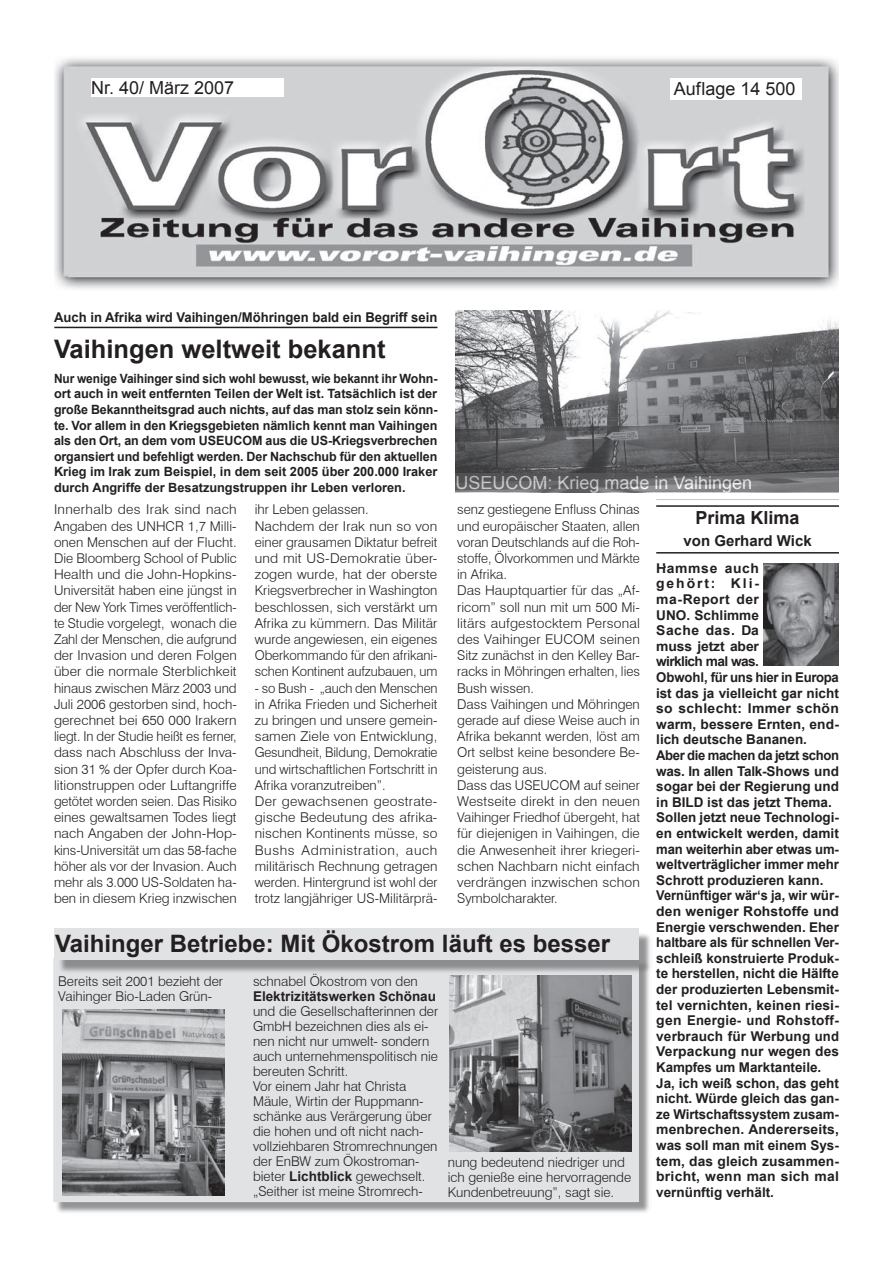
<style>
.page{position:relative;width:893px;height:1263px;background:#fff}
.page>*{position:absolute;margin:0;border:0;box-sizing:border-box;transform-origin:0 0}
.t1{font:700 25.5px "Arial";color:#231f20}
.t2{font:700 24px "Arial";color:#231f20}
.t3{font:18px "Arial";color:#fcfcfc}
.t4{font:18px "Arial";color:#231f20}
.t5{font:700 18px "Arial";color:#231f20}
.t6{font:700 15px "Arial";color:#231f20}
.t7{font:300 13.5px/16.2px "Swiss 721 BT";color:#231f20}
.t8{font:700 13.5px/15.6px "Arial";color:#231f20}
.t9{font:700 12.75px/15.6px "Arial";color:#231f20;text-align:justify;scale:.93 1}
.s1{font-family:"Arial";font-weight:700}
</style>
<div class="page">
<img style="left:54px;top:58px;width:785px;height:231px">
<div style="left:91px;top:78px;width:193px;height:19px;background:#fff"></div>
<hr style="left:54px;top:327px;width:383px;height:1px;background:#231f20">
<img style="left:455px;top:310px;width:384px;height:183px">
<div style="left:670px;top:78px;width:131px;height:21px;background:#fff"></div>
<div style="left:55px;top:960px;width:597px;height:255px;background:#6f7073;opacity:.75"></div>
<div style="left:53px;top:958px;width:586px;height:244px;background:#e1e2e4"></div>
<div style="left:57px;top:931px;width:596px;height:43px;background:#6f7073;opacity:.75"></div>
<div style="left:54px;top:928px;width:585px;height:32px;background:#e1e2e4"></div>
<hr style="left:656px;top:499px;width:183px;height:1px;background:#c5c6c8">
<hr style="left:662px;top:567px;width:177px;height:1px;background:#262324">
<hr style="left:656px;top:552px;width:183px;height:1px;background:#231f20">
<hr style="left:656px;top:505px;width:183px;height:2px;background:#231f20">
<img style="left:763px;top:563px;width:76px;height:102px">
<img style="left:62px;top:1010px;width:162px;height:186px">
<img style="left:449px;top:976px;width:183px;height:176px">
<svg style="left:455px;top:472px;width:384px;height:19px;background:#68686b"></svg>
<h3 class="t4" style="left:91px;top:76px;width:145px">Nr. 40/ März 2007</h3>
<p class="t8" style="left:54px;top:310px;width:385px">Auch in Afrika wird Vaihingen/Möhringen bald ein Begriff sein</p>
<h1 class="t1" style="left:54px;top:332px;width:333px">Vaihingen weltweit bekannt</h1>
<h3 class="t4" style="left:674px;top:77px;width:123px">Auf lage 14 500</h3>
<p class="t9" style="left:54px;top:371px;width:414px">Nur wenige Vaihinger sind sich wohl bewusst, wie bekannt ihr Wohn&shy;ort auch in weit entfernten Teilen der Welt ist. Tatsächlich ist der große Bekanntheitsgrad auch nichts, auf das man stolz sein könn&shy;te. Vor allem in den Kriegsgebieten nämlich kennt man Vaihingen als den Ort, an dem vom USEUCOM aus die US-Kriegsverbrechen organsiert und befehligt werden. Der Nachschub für den aktuellen Krieg im Irak zum Beispiel, in dem seit 2005 über 200.000 Iraker durch Angriffe der Besatzungstruppen ihr Leben verloren.</p>
<p class="t7" style="left:54px;top:501px;width:184px;text-align:justify">Innerhalb des Irak sind nach Angaben des UNHCR 1,7 Milli&shy;onen Menschen auf der Flucht.<br>Die Bloomberg School of Public Health und die John-Hopkins-Universität haben eine jüngst in der New York Times veröffentlich&shy;te Studie vorgelegt, wonach die Zahl der Menschen, die aufgrund der Invasion und deren Folgen über die normale Sterblichkeit hinaus zwischen März 2003 und Juli 2006 gestorben sind, hoch&shy;gerechnet bei 650 000 Irakern liegt. In der Studie heißt es ferner, dass nach Abschluss der Inva&shy;sion 31 % der Opfer durch Koa&shy;litionstruppen oder Luftangriffe getötet worden seien. Das Risiko eines gewaltsamen Todes liegt nach Angaben der John-Hop&shy;kins-Universität um das 58-fache höher als vor der Invasion. Auch mehr als 3.000 US-Soldaten ha&shy;ben in diesem Krieg inzwischen</p>
<p class="t7" style="left:255px;top:501px;width:184px">ihr Leben gelassen.<br>Nachdem der Irak nun so von einer grausamen Diktatur befreit und mit US-Demokratie über&shy;zogen wurde, hat der oberste<br>Kriegsverbrecher in Washington beschlossen, sich verstärkt um<br>Afrika zu kümmern. Das Militär wurde angewiesen, ein eigenes<br>Oberkommando für den afrikani&shy;schen Kontinent aufzubauen, um</p>
<h3 class="t3" style="left:455px;top:470px;width:298px">USEUCOM: Krieg made in Vaihingen</h3>
<p class="t7" style="left:457px;top:501px;width:184px">senz gestiegene Enfluss Chinas und europäischer Staaten, allen voran Deutschlands auf die Roh&shy;stoffe, Ölvorkommen und Märkte in Afrika.<br>Das Hauptquartier für das „Af&shy;ricom” soll nun mit um 500 Mi&shy;litärs aufgestocktem Personal des Vaihinger EUCOM seinen<br>Sitz zunächst in den Kelley Bar&shy;racks in Möhringen erhalten, lies<br>Bush wissen.<br>Dass Vaihingen und Möhringen gerade auf diese Weise auch in<br>Afrika bekannt werden, löst am<br>Ort selbst keine besondere Be&shy;geisterung aus.<br>Dass das USEUCOM auf seiner<br>Westseite direkt in den neuen<br>Vaihinger Friedhof übergeht, hat für diejenigen in Vaihingen, die die Anwesenheit ihrer kriegeri&shy;schen Nachbarn nicht einfach verdrängen inzwischen schon<br>Symbolcharakter.</p>
<h3 class="t5" style="left:696px;top:506px;width:106px">Prima Klima</h3>
<p class="t6" style="left:683px;top:531px;width:130px">von Gerhard Wick</p>
<p class="t8" style="left:656px;top:561px;width:184px">Hammse auch<br>gehört: Kli-<br>ma-Report der<br>UNO. Schlimme<br>Sache das. Da<br>muss jetzt aber<br>wirklich mal was.<br>Obwohl, für uns hier in Europa ist das ja vielleicht gar nicht so schlecht: Immer schön warm, bessere Ernten, end&shy;lich deutsche Bananen.<br>Aber die machen da jetzt schon was. In allen Talk-Shows und sogar bei der Regierung und in BILD ist das jetzt Thema.<br>Sollen jetzt neue Technologi&shy;en entwickelt werden, damit man weiterhin aber etwas um&shy;weltverträglicher immer mehr<br>Schrott produzieren kann.<br>Vernünftiger wär‘s ja, wir wür&shy;den weniger Rohstoffe und<br>Energie verschwenden. Eher haltbare als für schnellen Ver&shy;schleiß konstruierte Produk&shy;te herstellen, nicht die Hälfte der produzierten Lebensmit&shy;tel vernichten, keinen riesi&shy;gen Energie- und Rohstoff&shy;verbrauch für Werbung und<br>Verpackung nur wegen des<br>Kampfes um Marktanteile.<br>Ja, ich weiß schon, das geht nicht. Würde gleich das gan&shy;ze Wirtschaftssystem zusam&shy;menbrechen. Andererseits, was soll man mit einem Sys&shy;tem, das gleich zusammen&shy;bricht, wenn man sich mal vernünftig verhält.</p>
<p class="t7" style="left:255px;top:679px;width:184px">- so Bush - „auch den Menschen in Afrika Frieden und Sicherheit zu bringen und unsere gemein&shy;samen Ziele von Entwicklung,<br>Gesundheit, Bildung, Demokratie und wirtschaftlichen Fortschritt in<br>Afrika voranzutreiben”.<br>Der gewachsenen geostrate&shy;gische Bedeutung des afrika&shy;nischen Kontinents müsse, so<br>Bushs Administration, auch militärisch Rechnung getragen werden. Hintergrund ist wohl der trotz langjähriger US-Militärprä-</p>
<h2 class="t2" style="left:55px;top:928px;width:556px">Vaihinger Betriebe: Mit Ökostrom läuft es besser</h2>
<p class="t7" style="left:58px;top:974px;width:166px;line-height:15px">Bereits seit 2001 bezieht der<br>Vaihinger Bio-Laden Grün-</p>
<p class="t7" style="left:253px;top:973px;width:166px">schnabel Ökostrom von den</p>
<p class="t8" style="left:253px;top:989px;width:185px">Elektrizitätswerken Schönau</p>
<p class="t7" style="left:253px;top:1004px;width:187px;line-height:15px">und die Gesellschafterinnen der<br>GmbH bezeichnen dies als ei&shy;nen nicht nur umwelt- sondern auch unternehmenspolitisch nie bereuten Schritt.<br>Vor einem Jahr hat Christa<br>Mäule, Wirtin der Ruppmann&shy;schänke aus Verärgerung über die hohen und oft nicht nach&shy;vollziehbaren Stromrechnungen der EnBW zum Ökostroman&shy;bieter <span class="s1">Lichtblick</span> gewechselt. „Seither ist meine Stromrech-</p>
<p class="t7" style="left:448px;top:1154px;width:185px;line-height:15px">nung bedeutend niedriger und ich genieße eine hervorragende<br>Kundenbetreuung”, sagt sie.</p>
</div>
